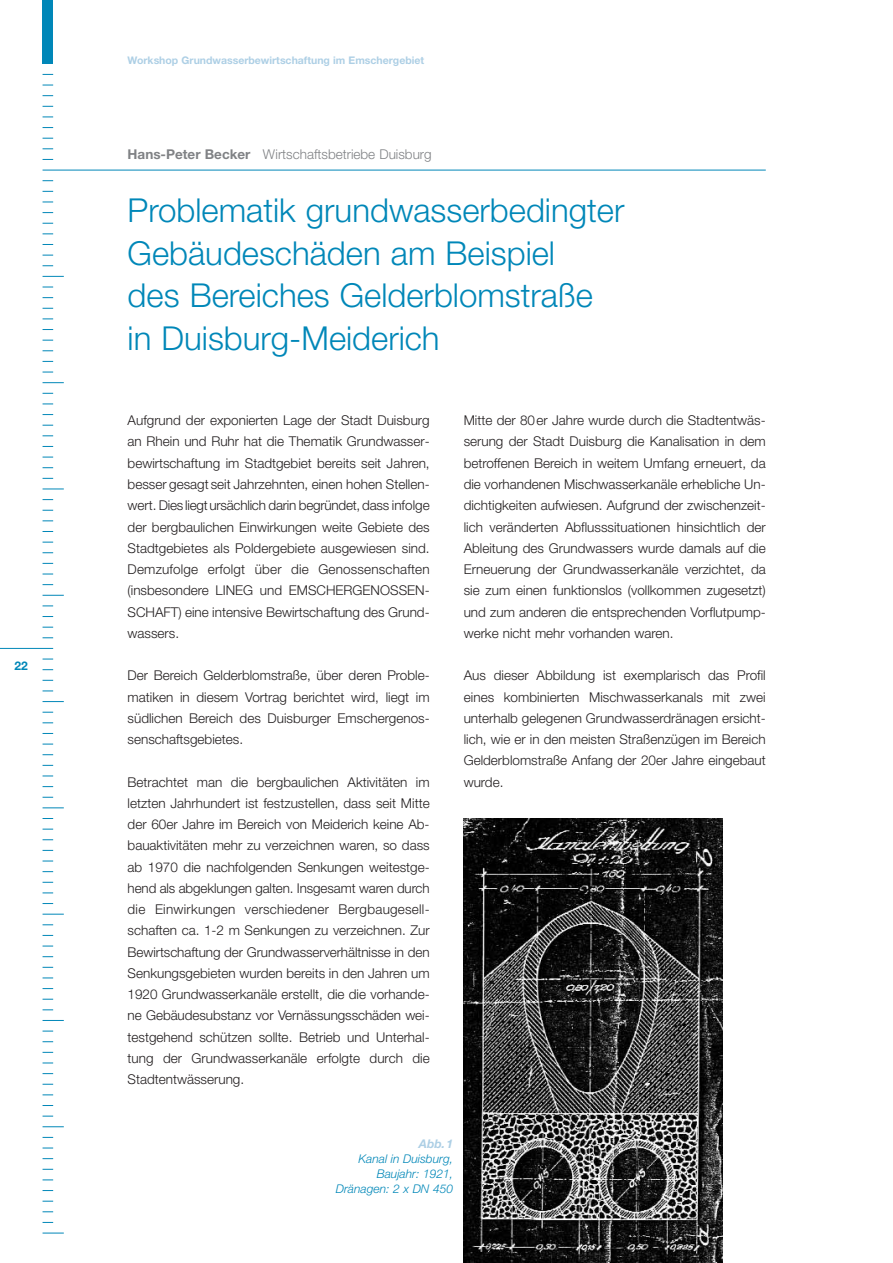
<style>
.page{position:relative;width:893px;height:1263px;background:#fff}
.page>*{position:absolute;margin:0;border:0;box-sizing:border-box;transform-origin:0 0}
.t1{font:300 33px/42.5px "Helvetica Neue";color:#0087b8}
.t2{font:300 13.5px/21.3px "Helvetica Neue";color:#231f20;text-align:justify}
.t3{font:300 13.5px "Helvetica Neue";color:#808285}
.t4{font:italic 300 12px/14.9px "Helvetica Neue";color:#0087b8;text-align:right}
.t5{font:italic 700 12px "Helvetica Neue";color:#adcfe5}
.t6{font:700 12px "Helvetica Neue";color:#0087b8}
.t7{font:700 10.5px "Helvetica Neue";color:#adcfe5}
.s1{font-weight:700}
</style>
<div class="page">
<hr style="left:43px;top:170px;width:722px;height:1px;background:#0087b8">
<svg style="left:43px;top:276px;width:21px;height:1px"></svg>
<svg style="left:43px;top:382px;width:21px;height:1px"></svg>
<svg style="left:43px;top:489px;width:21px;height:1px"></svg>
<svg style="left:43px;top:595px;width:21px;height:1px"></svg>
<hr style="left:0;top:648px;width:53px;height:1px;background:#0087b8">
<svg style="left:43px;top:701px;width:21px;height:1px"></svg>
<svg style="left:43px;top:808px;width:21px;height:1px"></svg>
<svg style="left:43px;top:914px;width:21px;height:1px"></svg>
<svg style="left:43px;top:1020px;width:21px;height:1px"></svg>
<svg style="left:43px;top:1126px;width:21px;height:1px"></svg>
<svg style="left:43px;top:1233px;width:21px;height:1px"></svg>
<div style="left:43px;top:0;width:10px;height:64px;background:#0087b8"></div>
<img style="left:463px;top:819px;width:259px;height:444px">
<p class="t6" style="left:15px;top:661px;width:15px">22</p>
<p class="t7" style="left:128px;top:56px;width:298px">Workshop Grundwasserbewirtschaftung im Emschergebiet</p>
<p class="t3" style="left:128px;top:150px;width:305px"><span class="s1">Hans-Peter Becker</span> Wirtschaftsbetriebe Duisburg</p>
<h1 class="t1" style="left:128px;top:192px;width:498px">Problematik grundwasserbedingter<br>Gebäudeschäden am Beispiel<br>des Bereiches Gelderblomstraße in Duisburg-Meiderich</h1>
<p class="t2" style="left:128px;top:411px;width:303px">Aufgrund der exponierten Lage der Stadt Duisburg an Rhein und Ruhr hat die Thematik Grundwasser&shy;bewirtschaftung im Stadtgebiet bereits seit Jahren, besser gesagt seit Jahrzehnten, einen hohen Stellen&shy;wert. Diesliegtursächlich darin begründet,dass infolge der bergbaulichen Einwirkungen weite Gebiete des Stadtgebietes als Poldergebiete ausgewiesen sind.<br>Demzufolge erfolgt über die Genossenschaften (insbesondere LINEG und EMSCHERGENOSSEN-SCHAFT) eine intensive Bewirtschaftung des Grund&shy;wassers.</p>
<p class="t2" style="left:128px;top:666px;width:303px">Der Bereich Gelderblomstraße, über deren Proble&shy;matiken in diesem Vortrag berichtet wird, liegt im südlichen Bereich des Duisburger Emschergenos&shy;senschaftsgebietes.</p>
<p class="t2" style="left:128px;top:772px;width:303px">Betrachtet man die bergbaulichen Aktivitäten im letzten Jahrhundert ist festzustellen, dass seit Mitte der 60er Jahre im Bereich von Meiderich keine Ab&shy;bauaktivitäten mehr zu verzeichnen waren, so dass ab 1970 die nachfolgenden Senkungen weitestge&shy;hend als abgeklungen galten. Insgesamt waren durch die Einwirkungen verschiedener Bergbaugesell&shy;schaften ca. 1-2 m Senkungen zu verzeichnen. Zur Bewirtschaftung der Grundwasserverhältnisse in den Senkungsgebieten wurden bereits in den Jahren um 1920 Grundwasserkanäle erstellt, die die vorhande&shy;ne Gebäudesubstanz vor Vernässungsschäden wei&shy;testgehend schützen sollte. Betrieb und Unterhal&shy;tung der Grundwasserkanäle erfolgte durch die Stadtentwässerung.</p>
<p class="t2" style="left:463px;top:411px;width:303px">Mitte der 80er Jahre wurde durch die Stadtentwäs&shy;serung der Stadt Duisburg die Kanalisation in dem betroffenen Bereich in weitem Umfang erneuert, da die vorhandenen Mischwasserkanäle erhebliche Un&shy;dichtigkeiten aufwiesen. Aufgrund der zwischenzeit&shy;lich veränderten Abflusssituationen hinsichtlich der Ableitung des Grundwassers wurde damals auf die Erneuerung der Grundwasserkanäle verzichtet, da sie zum einen funktionslos (vollkommen zugesetzt) und zum anderen die entsprechenden Vorflutpump&shy;werke nicht mehr vorhanden waren.</p>
<p class="t2" style="left:463px;top:666px;width:303px">Aus dieser Abbildung ist exemplarisch das Profil eines kombinierten Mischwasserkanals mit zwei unterhalb gelegenen Grundwasserdränagen ersicht&shy;lich, wie er in den meisten Straßenzügen im Bereich Gelderblomstraße Anfang der 20er Jahre eingebaut wurde.</p>
<p class="t5" style="left:419px;top:1139px;width:36px">Abb.1</p>
<p class="t4" style="left:336px;top:1152px;width:119px">Kanal in Duisburg,<br>Baujahr: 1921,<br>Dränagen: 2 x DN 450</p>
</div>
